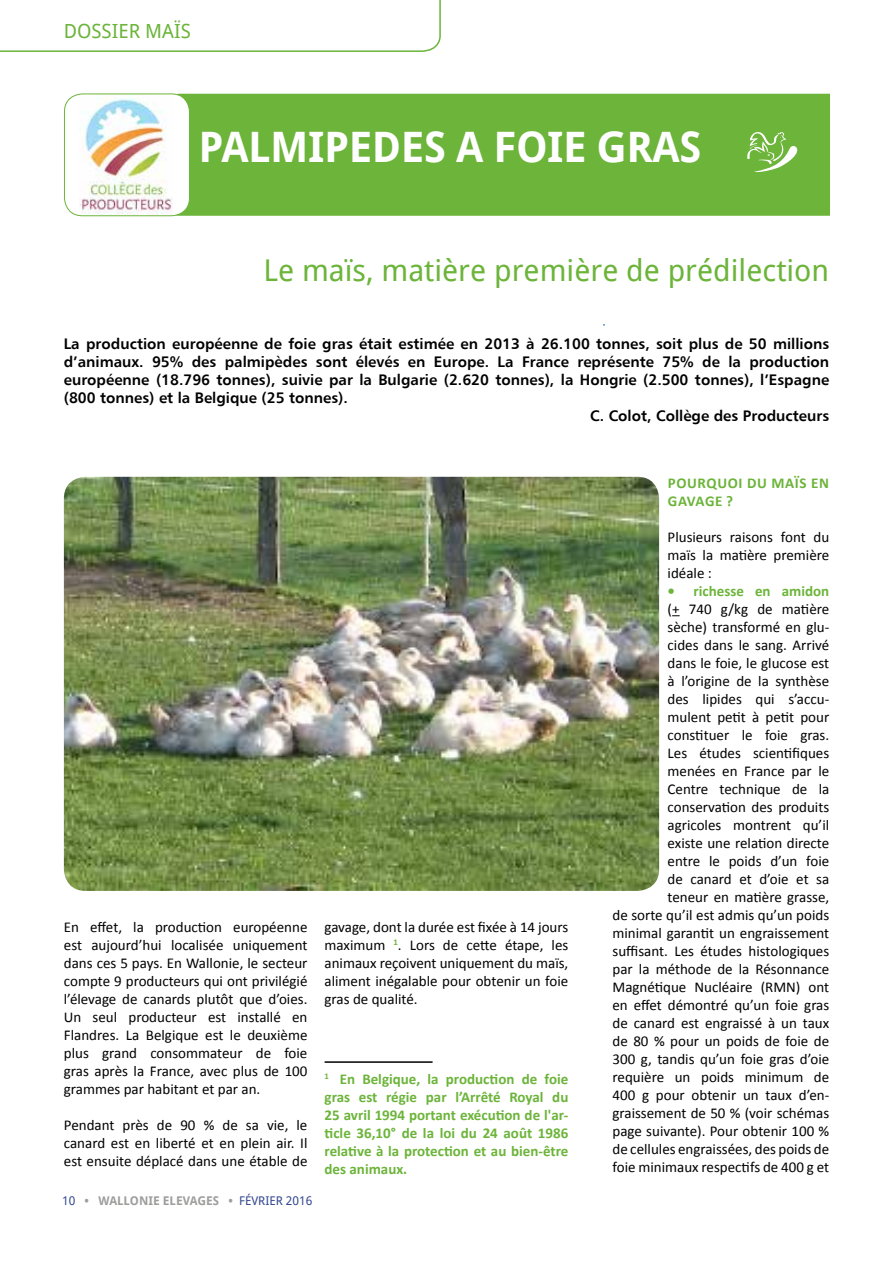
<style>
.page{position:relative;width:893px;height:1263px;background:#fff}
.page>*{position:absolute;margin:0;border:0;box-sizing:border-box;transform-origin:0 0}
.t1{font:700 42px "Droid Sans";letter-spacing:-.01em;color:#fff}
.t2{font:30px "Droid Sans";color:#6cb43a}
.t3{font:19.5px "Droid Sans";color:#6cb43a}
.t4{font:15px/18px "Calibri";color:#000;text-align:justify}
.t5{font:15px "Humanist 777 BT Bold B";color:#000}
.t6{font:700 15px/18px "Calibri";color:#6cb43a;text-align:justify}
.t7{font:700 15px/18px "Calibri";letter-spacing:.04em;color:#6cb43a}
.t8{font:700 12px "Droid Sans";color:#9d9d9c}
.s1{font-weight:400;color:#31458e}
</style>
<div class="page">
<div style="left:176px;top:94px;width:654px;height:122px;background:#6cb43a"></div>
<div style="left:64px;top:94px;width:125px;height:122px;background:#fff;border-radius:18px"></div>
<img style="left:79px;top:98px;width:94px;height:116px">
<div style="left:64px;top:94px;width:126px;height:122px;border:1px solid #6cb43a;border-radius:18px"></div>
<svg style="left:747px;top:132px;width:50px;height:45px;background:#8ac362"></svg>
<img style="left:64px;top:477px;width:595px;height:414px">
<hr style="left:325px;top:1061px;width:108px;height:2px;background:#000">
<svg style="left:0;top:0;width:441px;height:52px"></svg>
<h3 class="t3" style="left:64px;top:19px;width:129px">DOSSIER MAÏS</h3>
<h1 class="t1" style="left:198px;top:120px;width:505px">PALMIPEDES A FOIE GRAS</h1>
<h2 class="t2" style="left:263px;top:251px;width:567px">Le maïs, matière première de prédilection</h2>
<p class="t5" style="left:64px;top:335px;width:767px">La production européenne de foie gras était estimée en 2013 à 26.100 tonnes, soit plus de 50 millions</p>
<p class="t5" style="left:64px;top:353px;width:767px">d’animaux. 95% des palmipèdes sont élevés en Europe. La France représente 75% de la production</p>
<p class="t5" style="left:64px;top:371px;width:767px">européenne (18.796 tonnes), suivie par la Bulgarie (2.620 tonnes), la Hongrie (2.500 tonnes), l’Espagne</p>
<p class="t5" style="left:64px;top:389px;width:286px">(800 tonnes) et la Belgique (25 tonnes).</p>
<p class="t5" style="left:590px;top:407px;width:241px">C. Colot, Collège des Producteurs</p>
<p class="t4" style="left:64px;top:917px;width:245px">En effet, la production européenne est aujourd’hui localisée uniquement dans ces 5 pays. En Wallonie, le secteur compte 9 producteurs qui ont privilégié l’élevage de canards plutôt que d’oies.<br>Un seul producteur est installé en Flandres. La Belgique est le deuxième plus grand consommateur de foie gras après la France, avec plus de 100 grammes par habitant et par an.</p>
<p class="t4" style="left:64px;top:1115px;width:245px">Pendant près de 90 % de sa vie, le canard est en liberté et en plein air. Il est ensuite déplacé dans une étable de</p>
<p class="t8" style="left:62px;top:1193px;width:252px"><span class="s1">10</span> • WALLONIE ELEVAGES • <span class="s1">FÉVRIER 2016</span></p>
<p class="t4" style="left:325px;top:917px;width:245px">gavage, dont la durée est fixée à 14 jours maximum <sup>1</sup>. Lors de cette étape, les animaux reçoivent uniquement du maïs, aliment inégalable pour obtenir un foie gras de qualité.</p>
<p class="t6" style="left:325px;top:1069px;width:245px"><sup>1</sup> En Belgique, la production de foie gras est régie par l’Arrêté Royal du 25 avril 1994 portant exécution de l'ar&shy;ticle 36,10° de la loi du 24 août 1986 relative à la protection et au bien-être des animaux.</p>
<p class="t7" style="left:668px;top:473px;width:163px">POURQUOI DU MAÏS EN<br>GAVAGE ?</p>
<p class="t4" style="left:668px;top:528px;width:163px">Plusieurs raisons font du maïs la matière première idéale :</p>
<p class="t6" style="left:668px;top:581px;width:163px">• richesse en amidon</p>
<p class="t4" style="left:612px;top:600px;width:218px;text-align:right">(+ 740 g/kg de matière<br>sèche) transformé en glu-<br>cides dans le sang. Arrivé<br>dans le foie, le glucose est<br>à l’origine de la synthèse<br>des lipides qui s’accu-<br>mulent petit à petit pour constituer le foie gras.<br>Les études scientifiques<br>menées en France par le<br>Centre technique de la conservation des produits agricoles montrent qu’il<br>existe une relation directe<br>entre le poids d’un foie<br>de canard et d’oie et sa<br>teneur en matière grasse,<br>de sorte qu’il est admis qu’un poids minimal garantit un engraissement suffisant. Les études histologiques par la méthode de la Résonnance<br>Magnétique Nucléaire (RMN) ont en effet démontré qu’un foie gras de canard est engraissé à un taux de 80 % pour un poids de foie de<br>300 g, tandis qu’un foie gras d’oie requière un poids minimum de<br>400 g pour obtenir un taux d’en&shy;graissement de 50 % (voir schémas page suivante). Pour obtenir 100 % de cellules engraissées, des poids de foie minimaux respectifs de 400 g et</p>
</div>
